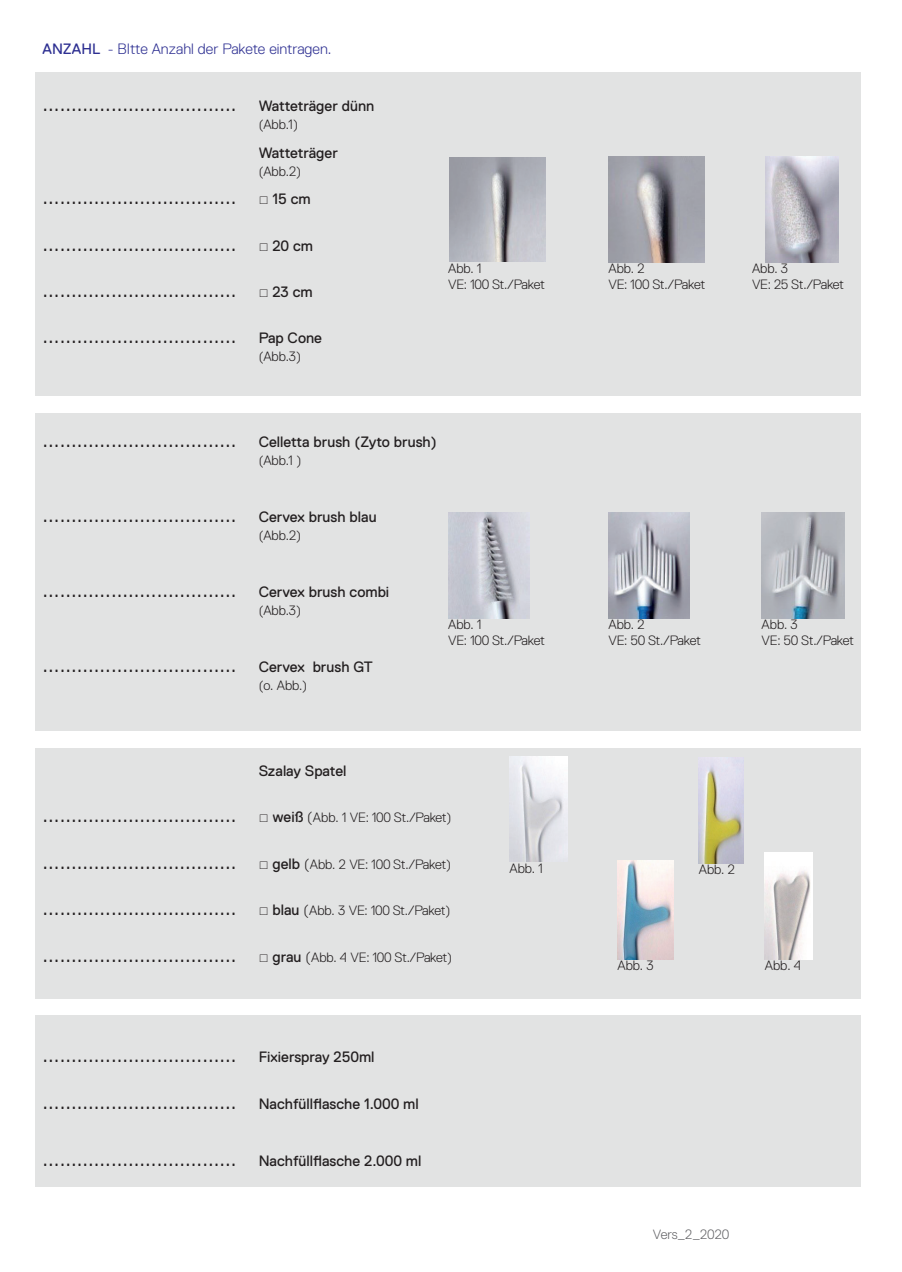
<style>
.page{position:relative;width:902px;height:1272px;background:#fff}
.page>*{position:absolute;margin:0;border:0;box-sizing:border-box;transform-origin:0 0}
.t1{font:300 23.7px/46.3px "Replica Std";color:#231f20}
.t2{font:300 15px "Replica Std";color:#2e3092}
.t3{font:15px "Replica Std";letter-spacing:-.005em;color:#231f20}
.t4{font:300 13.5px/16.2px "Replica Std";letter-spacing:-.02em;color:#231f20}
.t5{font:300 13.5px "Replica Std";letter-spacing:-.01em;color:#636366}
.s1{font-weight:400}
.s2{font-weight:400;font-size:15px}
.s3{font-size:15px}
.s4{font-size:14.85px}
.s5{font-size:13.5px}
</style>
<div class="page">
<div style="left:35px;top:1014px;width:825px;height:172px;background:#e2e3e3"></div>
<div style="left:35px;top:748px;width:825px;height:250px;background:#e2e3e3"></div>
<div style="left:35px;top:413px;width:825px;height:318px;background:#e2e3e3"></div>
<div style="left:35px;top:72px;width:825px;height:323px;background:#e2e3e3"></div>
<img style="left:449px;top:157px;width:96px;height:104px">
<img style="left:608px;top:156px;width:96px;height:107px">
<img style="left:765px;top:156px;width:73px;height:107px">
<img style="left:448px;top:512px;width:81px;height:106px">
<img style="left:608px;top:512px;width:81px;height:106px">
<img style="left:761px;top:512px;width:83px;height:106px">
<img style="left:510px;top:756px;width:57px;height:105px">
<img style="left:698px;top:757px;width:45px;height:106px">
<img style="left:618px;top:860px;width:56px;height:99px">
<img style="left:764px;top:853px;width:48px;height:106px">
<p class="t2" style="left:43px;top:41px;width:290px"><span class="s1">ANZAHL</span> - BItte Anzahl der Pakete eintragen.</p>
<p class="t1" style="left:43px;top:80px;width:333px">.................................. <span class="s2">Watteträger dünn</span></p>
<p class="t4" style="left:259px;top:117px;width:41px">(Abb.1)</p>
<p class="t3" style="left:259px;top:144px;width:81px">Watteträger</p>
<p class="t4" style="left:259px;top:163px;width:44px">(Abb.2)</p>
<p class="t1" style="left:43px;top:173px;width:281px">.................................. <span class="s3">•</span> <span class="s2">15 cm </span>.................................. <span class="s3">•</span> <span class="s2">20 cm </span>.................................. <span class="s3">•</span> <span class="s2">23 cm </span>.................................. <span class="s2">Pap Cone</span></p>
<p class="t4" style="left:259px;top:349px;width:44px">(Abb.3)</p>
<p class="t4" style="left:448px;top:260px;width:98px">Abb. 1<br>VE: 100 St./Paket</p>
<p class="t4" style="left:608px;top:260px;width:98px">Abb. 2<br>VE: 100 St./Paket</p>
<p class="t4" style="left:752px;top:260px;width:94px">Abb. 3<br>VE: 25 St./Paket</p>
<p class="t1" style="left:43px;top:416px;width:395px">.................................. <span class="s2">Celletta brush (Zyto brush)</span></p>
<p class="t4" style="left:259px;top:452px;width:44px">(Abb.1 )</p>
<p class="t1" style="left:43px;top:491px;width:335px">.................................. <span class="s2">Cervex brush blau</span></p>
<p class="t4" style="left:259px;top:527px;width:44px">(Abb.2)</p>
<p class="t1" style="left:43px;top:566px;width:348px">.................................. <span class="s2">Cervex brush combi</span></p>
<p class="t4" style="left:259px;top:602px;width:44px">(Abb.3)</p>
<p class="t1" style="left:43px;top:641px;width:332px">.................................. <span class="s2">Cervex brush GT</span></p>
<p class="t4" style="left:259px;top:677px;width:50px">(o. Abb.)</p>
<p class="t4" style="left:448px;top:616px;width:98px">Abb. 1<br>VE: 100 St./Paket</p>
<p class="t4" style="left:608px;top:616px;width:94px">Abb. 2<br>VE: 50 St./Paket</p>
<p class="t4" style="left:761px;top:616px;width:94px">Abb. 3<br>VE: 50 St./Paket</p>
<p class="t3" style="left:259px;top:762px;width:89px">Szalay Spatel</p>
<p class="t1" style="left:43px;top:791px;width:411px;text-align:justify">.................................. <span class="s3">•</span> <span class="s2">weiß</span> <span class="s4">(</span><span class="s5">Abb. 1 VE: 100 St./Paket) </span>.................................. <span class="s3">•</span> <span class="s2">gelb</span> <span class="s4">(</span><span class="s5">Abb. 2 VE: 100 St./Paket) </span>.................................. <span class="s3">•</span> <span class="s2">blau</span> <span class="s4">(</span><span class="s5">Abb. 3 VE: 100 St./Paket) </span>.................................. <span class="s3">•</span> <span class="s2">grau</span> <span class="s4">(</span><span class="s5">Abb. 4 VE: 100 St./Paket)</span></p>
<p class="t1" style="left:43px;top:1030px;width:377px">.................................. <span class="s2">Fixierspray 250ml </span>.................................. <span class="s2">Nachfüllflasche 1.000 ml</span></p>
<p class="t1" style="left:43px;top:1134px;width:380px">.................................. <span class="s2">Nachfüllflasche 2.000 ml</span></p>
<p class="t4" style="left:509px;top:860px;width:35px">Abb. 1</p>
<p class="t4" style="left:698px;top:861px;width:38px">Abb. 2</p>
<p class="t4" style="left:617px;top:957px;width:38px">Abb. 3</p>
<p class="t4" style="left:764px;top:957px;width:37px">Abb. 4</p>
<p class="t5" style="left:652px;top:1226px;width:78px">Vers_2_2020</p>
</div>
